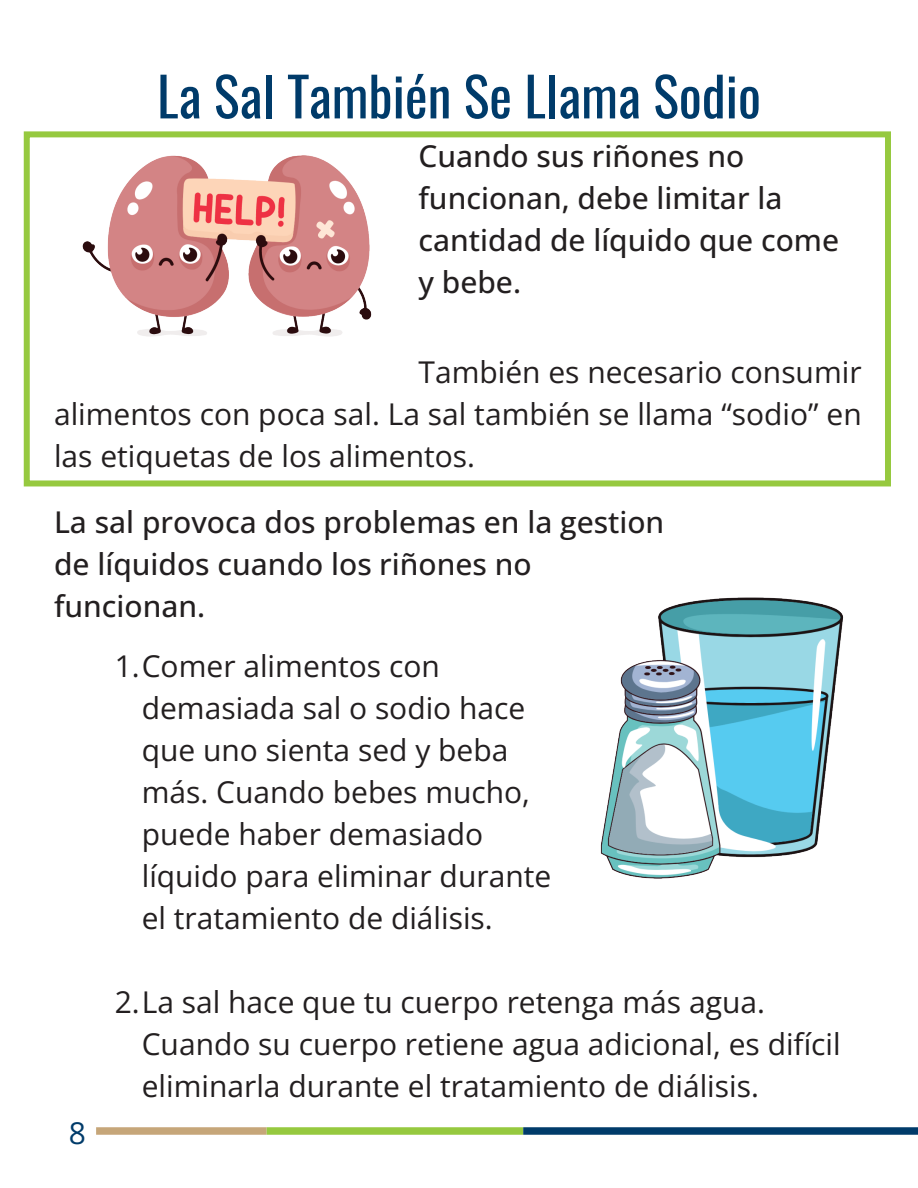
<style>
.page{position:relative;width:918px;height:1188px;background:#fff}
.page>*{position:absolute;margin:0;border:0;box-sizing:border-box;transform-origin:0 0}
.t1{font:54px "Oswald";color:#003b6a}
.t2{font:30px/42px "Open Sans";color:#231f20}
.t3{font:500 30px/42px "Open Sans";color:#231f20}
.t4{font:30px "Open Sans";color:#003b6a}
</style>
<div class="page">
<div style="left:96px;top:1127px;width:171px;height:8px;background:#c6a679"></div>
<div style="left:267px;top:1127px;width:256px;height:8px;background:#96c93f"></div>
<div style="left:523px;top:1127px;width:395px;height:8px;background:#003b6a"></div>
<div style="left:24px;top:131px;width:867px;height:355px;border:6px solid #96c93f"></div>
<img style="left:82px;top:155px;width:290px;height:182px">
<img style="left:600px;top:597px;width:244px;height:282px">
<p class="t1" style="left:157px;top:48px;width:605px">La Sal También Se Llama Sodio</p>
<p class="t3" style="left:418px;top:135px;width:422px">Cuando sus riñones no funcionan, debe limitar la cantidad de líquido que come y bebe.</p>
<p class="t2" style="left:54px;top:351px;width:809px;text-align:justify;text-indent:364px">También es necesario consumir alimentos con poca sal. La sal también se llama “sodio” en las etiquetas de los alimentos.</p>
<p class="t3" style="left:54px;top:501px;width:612px">La sal provoca dos problemas en la gestion de líquidos cuando los riñones no funcionan.</p>
<p class="t2" style="left:115px;top:645px;width:327px">1.Comer alimentos con</p>
<p class="t2" style="left:142px;top:687px;width:390px">demasiada sal o sodio hace que uno sienta sed y beba más. Cuando bebes mucho, puede haber demasiado</p>
<p class="t2" style="left:142px;top:855px;width:411px">líquido para eliminar durante</p>
<p class="t2" style="left:142px;top:897px;width:353px">el tratamiento de diálisis.</p>
<p class="t4" style="left:69px;top:1112px;width:19px">8</p>
<p class="t2" style="left:142px;top:981px;width:701px;text-indent:-27px">2.La sal hace que tu cuerpo retenga más agua.<br>Cuando su cuerpo retiene agua adicional, es difícil eliminarla durante el tratamiento de diálisis.</p>
</div>
